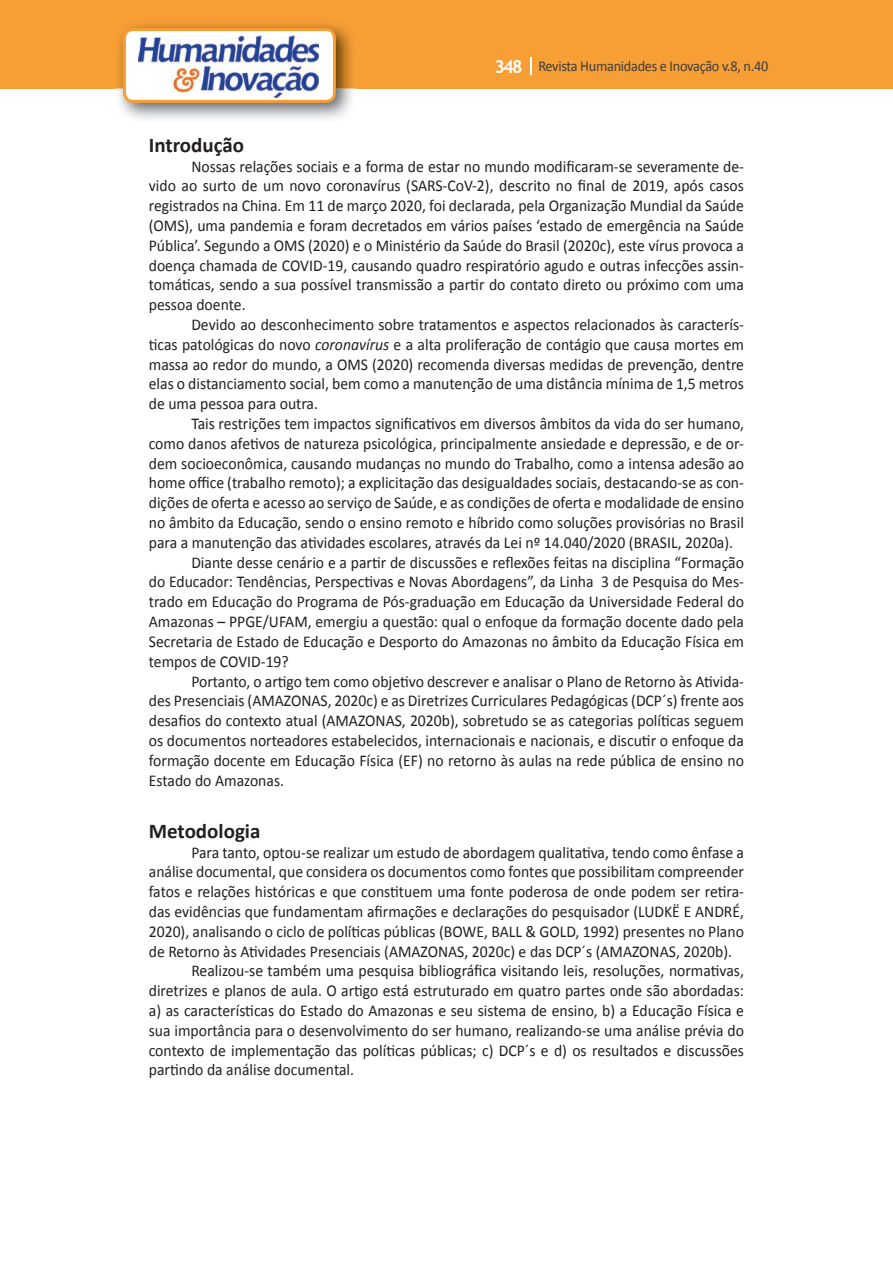
<style>
.page{position:relative;width:893px;height:1263px;background:#fff}
.page>*{position:absolute;margin:0;border:0;box-sizing:border-box;transform-origin:0 0}
.t1{font:700 21px "Calibri";color:#231f20}
.t2{font:16.5px/19.8px "Calibri";color:#231f20;text-align:justify;scale:.95 1}
.t3{font:15px "Calibri";letter-spacing:-.02em;color:#3e3e3f;scale:.95 1}
.s1{font-family:"Trebuchet MS";font-weight:700;font-size:18px;color:#fff}
.s2{font-style:italic}
</style>
<div class="page">
<div style="left:0;top:0;width:893px;height:88px;background:#f79e34"></div>
<svg style="left:530px;top:57px;width:2px;height:18px"></svg>
<img style="left:115px;top:24px;width:241px;height:95px">
<svg style="left:123px;top:28px;width:213px;height:75px"></svg>
<p class="t3" style="left:495px;top:57px;width:290px"><span class="s1">348</span> Revista Humanidades e Inovação v.8, n.40</p>
<p class="t1" style="left:149px;top:131px;width:97px">Introdução</p>
<p class="t2" style="left:149px;top:156px;width:628px;text-indent:43px">Nossas relações sociais e a forma de estar no mundo modificaram-se severamente de&shy;vido ao surto de um novo coronavírus (SARS-CoV-2), descrito no final de 2019, após casos registrados na China. Em 11 de março 2020, foi declarada, pela Organização Mundial da Saúde (OMS), uma pandemia e foram decretados em vários países ‘estado de emergência na Saúde Pública’. Segundo a OMS (2020) e o Ministério da Saúde do Brasil (2020c), este vírus provoca a doença chamada de COVID-19, causando quadro respiratório agudo e outras infecções assin&shy;tomáticas, sendo a sua possível transmissão a partir do contato direto ou próximo com uma pessoa doente.</p>
<p class="t2" style="left:149px;top:315px;width:628px;text-indent:43px">Devido ao desconhecimento sobre tratamentos e aspectos relacionados às caracterís&shy;ticas patológicas do novo <span class="s2">coronavírus</span> e a alta proliferação de contágio que causa mortes em massa ao redor do mundo, a OMS (2020) recomenda diversas medidas de prevenção, dentre elas o distanciamento social, bem como a manutenção de uma distância mínima de 1,5 metros de uma pessoa para outra.</p>
<p class="t2" style="left:191px;top:414px;width:583px">Tais restrições tem impactos significativos em diversos âmbitos da vida do ser humano,</p>
<p class="t2" style="left:149px;top:433px;width:628px">como danos afetivos de natureza psicológica, principalmente ansiedade e depressão, e de or-</p>
<p class="t2" style="left:149px;top:453px;width:628px">dem socioeconômica, causando mudanças no mundo do Trabalho, como a intensa adesão ao</p>
<p class="t2" style="left:149px;top:473px;width:628px">home office (trabalho remoto); a explicitação das desigualdades sociais, destacando-se as con-</p>
<p class="t2" style="left:149px;top:493px;width:628px">dições de oferta e acesso ao serviço de Saúde, e as condições de oferta e modalidade de ensino</p>
<p class="t2" style="left:149px;top:513px;width:628px">no âmbito da Educação, sendo o ensino remoto e híbrido como soluções provisórias no Brasil</p>
<p class="t2" style="left:149px;top:532px;width:617px">para a manutenção das atividades escolares, através da Lei nº 14.040/2020 (BRASIL, 2020a).</p>
<p class="t2" style="left:191px;top:552px;width:583px">Diante desse cenário e a partir de discussões e reflexões feitas na disciplina “Formação</p>
<p class="t2" style="left:149px;top:572px;width:628px">do Educador: Tendências, Perspectivas e Novas Abordagens”, da Linha 3 de Pesquisa do Mes-</p>
<p class="t2" style="left:149px;top:592px;width:628px">trado em Educação do Programa de Pós-graduação em Educação da Universidade Federal do</p>
<p class="t2" style="left:149px;top:612px;width:628px">Amazonas – PPGE/UFAM, emergiu a questão: qual o enfoque da formação docente dado pela</p>
<p class="t2" style="left:149px;top:631px;width:628px">Secretaria de Estado de Educação e Desporto do Amazonas no âmbito da Educação Física em</p>
<p class="t2" style="left:149px;top:651px;width:149px">tempos de COVID-19?</p>
<p class="t2" style="left:191px;top:671px;width:583px">Portanto, o artigo tem como objetivo descrever e analisar o Plano de Retorno às Ativida-</p>
<p class="t2" style="left:149px;top:691px;width:628px">des Presenciais (AMAZONAS, 2020c) e as Diretrizes Curriculares Pedagógicas (DCP´s) frente aos</p>
<p class="t2" style="left:149px;top:711px;width:628px">desafios do contexto atual (AMAZONAS, 2020b), sobretudo se as categorias políticas seguem</p>
<p class="t2" style="left:149px;top:730px;width:628px">os documentos norteadores estabelecidos, internacionais e nacionais, e discutir o enfoque da</p>
<p class="t2" style="left:149px;top:750px;width:628px">formação docente em Educação Física (EF) no retorno às aulas na rede pública de ensino no</p>
<p class="t2" style="left:149px;top:770px;width:144px">Estado do Amazonas.</p>
<p class="t1" style="left:149px;top:817px;width:113px">Metodologia</p>
<p class="t2" style="left:191px;top:842px;width:583px">Para tanto, optou-se realizar um estudo de abordagem qualitativa, tendo como ênfase a</p>
<p class="t2" style="left:149px;top:862px;width:628px">análise documental, que considera os documentos como fontes que possibilitam compreender</p>
<p class="t2" style="left:149px;top:882px;width:628px">fatos e relações históricas e que constituem uma fonte poderosa de onde podem ser retira-</p>
<p class="t2" style="left:149px;top:901px;width:628px">das evidências que fundamentam afirmações e declarações do pesquisador (LUDKË E ANDRÉ,</p>
<p class="t2" style="left:149px;top:921px;width:628px">2020), analisando o ciclo de políticas públicas (BOWE, BALL &amp; GOLD, 1992) presentes no Plano</p>
<p class="t2" style="left:149px;top:941px;width:615px">de Retorno às Atividades Presenciais (AMAZONAS, 2020c) e das DCP´s (AMAZONAS, 2020b).</p>
<p class="t2" style="left:191px;top:961px;width:583px">Realizou-se também uma pesquisa bibliográfica visitando leis, resoluções, normativas,</p>
<p class="t2" style="left:149px;top:981px;width:628px">diretrizes e planos de aula. O artigo está estruturado em quatro partes onde são abordadas:</p>
<p class="t2" style="left:149px;top:1000px;width:628px">a) as características do Estado do Amazonas e seu sistema de ensino, b) a Educação Física e</p>
<p class="t2" style="left:149px;top:1020px;width:628px">sua importância para o desenvolvimento do ser humano, realizando-se uma análise prévia do</p>
<p class="t2" style="left:149px;top:1040px;width:628px">contexto de implementação das políticas públicas; c) DCP´s e d) os resultados e discussões</p>
<p class="t2" style="left:149px;top:1060px;width:218px">partindo da análise documental.</p>
</div>
